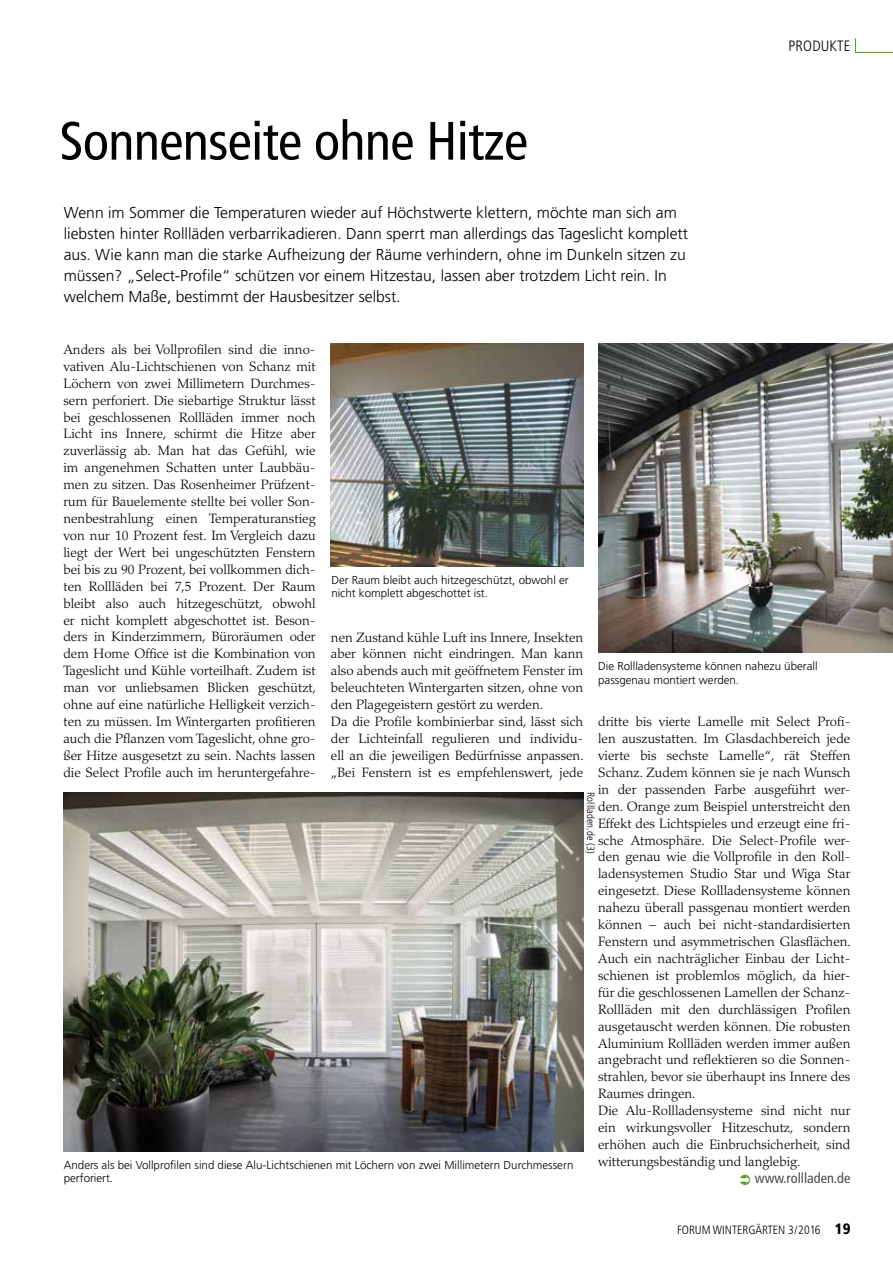
<style>
.page{position:relative;width:893px;height:1263px;background:#fff}
.page>*{position:absolute;margin:0;border:0;box-sizing:border-box;transform-origin:0 0}
.t1{font:condensed 54px "Frutiger";letter-spacing:-.01em;color:#000}
.t2{font:300 15.75px/21px "Frutiger";color:#000}
.t3{font:300 condensed 15px "Frutiger";letter-spacing:.01em;color:#000}
.t4{font:condensed 14.25px "Frutiger";color:#4d4846}
.t5{font:300 13.5px/17px "Palatino";color:#000}
.t6{font:300 condensed 12px "Frutiger";color:#000}
.t7{font:300 11.55px/13.5px "Frutiger";color:#000}
.t8{font:300 condensed 10.5px "Frutiger";color:#000}
.s1{font-weight:900;font-size:15px}
</style>
<div class="page">
<hr style="left:855px;top:52px;width:38px;height:1px;background:#5ba128">
<svg style="left:855px;top:38px;width:1px;height:14px"></svg>
<img style="left:64px;top:792px;width:519px;height:359px">
<img style="left:331px;top:344px;width:252px;height:222px">
<img style="left:598px;top:344px;width:295px;height:308px">
<h1 class="t1" style="left:59px;top:109px;width:470px">Sonnenseite ohne Hitze</h1>
<p class="t2" style="left:64px;top:202px;width:626px">Wenn im Sommer die Temperaturen wieder auf Höchstwerte klettern, möchte man sich am liebsten hinter Rollläden verbarrikadieren. Dann sperrt man allerdings das Tageslicht komplett aus. Wie kann man die starke Aufheizung der Räume verhindern, ohne im Dunkeln sitzen zu müssen? „Select-Profile“ schützen vor einem Hitzestau, lassen aber trotzdem Licht rein. In welchem Maße, bestimmt der Hausbesitzer selbst.</p>
<p class="t3" style="left:788px;top:37px;width:63px">PRODUKTE</p>
<p class="t5" style="left:63px;top:341px;width:254px;text-align:justify">Anders als bei Vollprofilen sind die inno&shy;vativen Alu-Lichtschienen von Schanz mit Löchern von zwei Millimetern Durchmes&shy;sern perforiert. Die siebartige Struktur lässt bei geschlossenen Rollläden immer noch Licht ins Innere, schirmt die Hitze aber zuverlässig ab. Man hat das Gefühl, wie im angenehmen Schatten unter Laubbäu&shy;men zu sitzen. Das Rosenheimer Prüfzent&shy;rum für Bauelemente stellte bei voller Son&shy;nenbestrahlung einen Temperaturanstieg von nur 10 Prozent fest. Im Vergleich dazu liegt der Wert bei ungeschützten Fenstern bei bis zu 90 Prozent, bei vollkommen dich&shy;ten Rollläden bei 7,5 Prozent. Der Raum bleibt also auch hitzegeschützt, obwohl er nicht komplett abgeschottet ist. Beson&shy;ders in Kinderzimmern, Büroräumen oder dem Home Office ist die Kombination von Tageslicht und Kühle vorteilhaft. Zudem ist man vor unliebsamen Blicken geschützt, ohne auf eine natürliche Helligkeit verzich&shy;ten zu müssen. Im Wintergarten profitieren auch die Pflanzen vom Tageslicht, ohne gro&shy;ßer Hitze ausgesetzt zu sein. Nachts lassen die Select Profile auch im heruntergefahre-</p>
<p class="t7" style="left:331px;top:573px;width:239px">Der Raum bleibt auch hitzegeschützt, obwohl er nicht komplett abgeschottet ist.</p>
<p class="t5" style="left:331px;top:629px;width:254px">nen Zustand kühle Luft ins Innere, Insekten aber können nicht eindringen. Man kann also abends auch mit geöffnetem Fenster im beleuchteten Wintergarten sitzen, ohne von den Plagegeistern gestört zu werden.<br>Da die Profile kombinierbar sind, lässt sich der Lichteinfall regulieren und individu&shy;ell an die jeweiligen Bedürfnisse anpassen. „Bei Fenstern ist es empfehlenswert, jede</p>
<p class="t7" style="left:598px;top:659px;width:221px">Die Rollladensysteme können nahezu überall passgenau montiert werden.</p>
<p class="t5" style="left:598px;top:713px;width:254px">dritte bis vierte Lamelle mit Select Profi&shy;len auszustatten. Im Glasdachbereich jede vierte bis sechste Lamelle“, rät Steffen Schanz. Zudem können sie je nach Wunsch in der passenden Farbe ausgeführt wer&shy;den. Orange zum Beispiel unterstreicht den Effekt des Lichtspieles und erzeugt eine fri&shy;sche Atmosphäre. Die Select-Profile wer&shy;den genau wie die Vollprofile in den Roll&shy;ladensystemen Studio Star und Wiga Star eingesetzt. Diese Rollladensysteme können nahezu überall passgenau montiert werden können – auch bei nicht-standardisierten Fenstern und asymmetrischen Glasflächen.<br>Auch ein nachträglicher Einbau der Licht&shy;schienen ist problemlos möglich, da hier&shy;für die geschlossenen Lamellen der Schanz-Rollläden mit den durchlässigen Profilen ausgetauscht werden können. Die robusten Aluminium Rollläden werden immer außen angebracht und reflektieren so die Sonnen&shy;strahlen, bevor sie überhaupt ins Innere des Raumes dringen.<br>Die Alu-Rollladensysteme sind nicht nur ein wirkungsvoller Hitzeschutz, sondern erhöhen auch die Einbruchsicherheit, sind witterungsbeständig und langlebig.</p>
<p class="t4" style="left:755px;top:1170px;width:97px">www.rollladen.de</p>
<p class="t8" style="left:597px;top:792px;width:63px;rotate:90deg">ROLLLADEN.DE (3)</p>
<p class="t7" style="left:64px;top:1158px;width:511px">Anders als bei Vollprofilen sind diese Alu-Lichtschienen mit Löchern von zwei Millimetern Durchmessern perforiert.</p>
<p class="t6" style="left:677px;top:1223px;width:175px">FORUM WINTERGÄRTEN 3/2016 <span class="s1">19</span></p>
</div>
